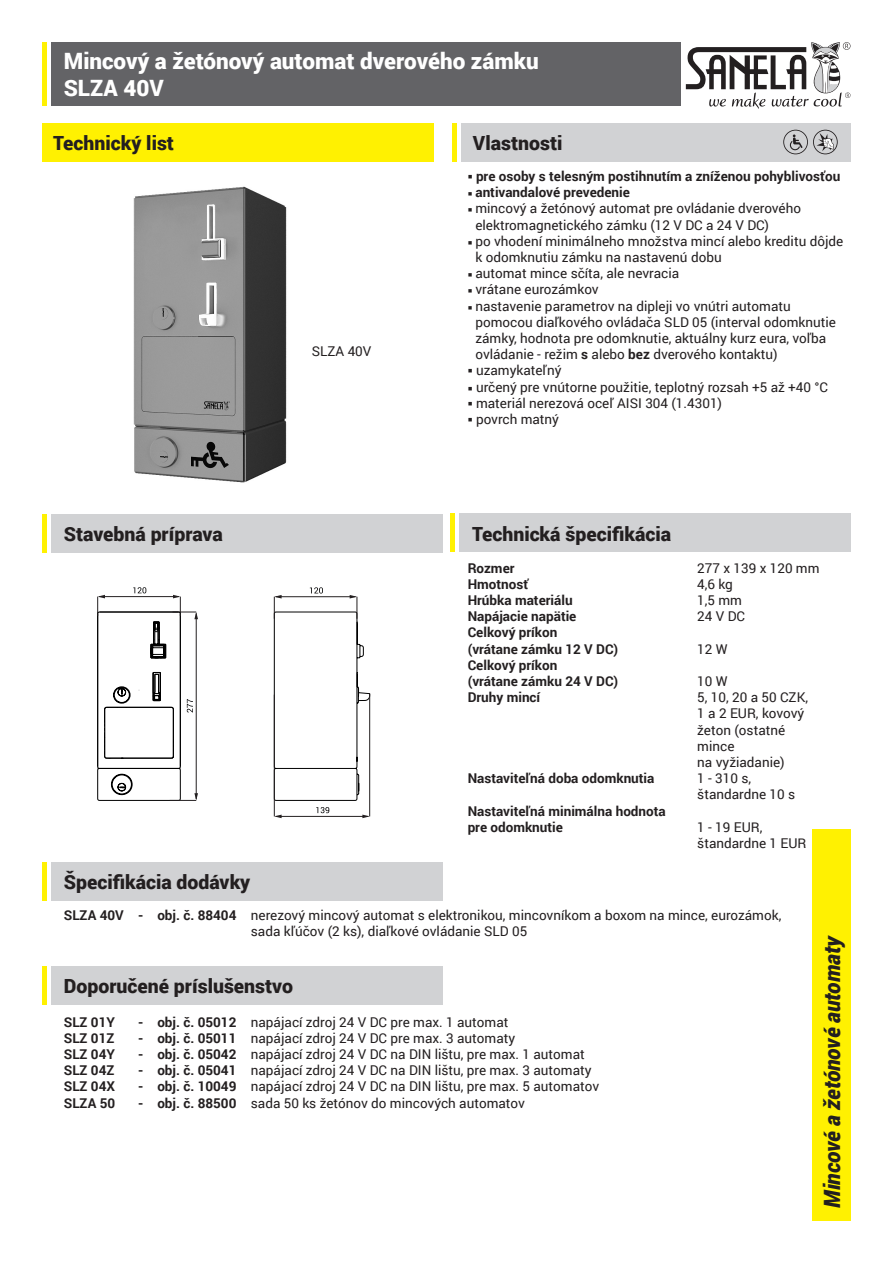
<style>
.page{position:relative;width:893px;height:1263px;background:#fff}
.page>*{position:absolute;margin:0;border:0;box-sizing:border-box;transform-origin:0 0}
.t1{font:900 22.5px "Roboto";color:#fff}
.t2{font:italic 900 22.5px "Roboto";letter-spacing:-.005em;color:#231f20;scale:.95 1}
.t3{font:900 19.5px "Roboto";color:#231f20}
.t4{font:13.5px/16.2px "Roboto";color:#231f20}
.t5{font:700 13.5px "Roboto";color:#231f20}
.s1{font-weight:700}
</style>
<div class="page">
<div style="left:51px;top:43px;width:629px;height:63px;background:#636366"></div>
<div style="left:461px;top:123px;width:389px;height:39px;background:#d1d2d4"></div>
<div style="left:812px;top:829px;width:38px;height:391px;background:#fff101"></div>
<hr style="left:43px;top:43px;width:4px;height:63px;background:#fff101">
<div style="left:459px;top:514px;width:391px;height:38px;background:#d1d2d4"></div>
<hr style="left:451px;top:514px;width:4px;height:38px;background:#fff101">
<hr style="left:453px;top:123px;width:4px;height:39px;background:#fff101">
<div style="left:51px;top:514px;width:391px;height:39px;background:#d1d2d4"></div>
<hr style="left:43px;top:514px;width:4px;height:39px;background:#fff101">
<svg style="left:686px;top:42px;width:164px;height:67px"></svg>
<svg style="left:783px;top:130px;width:55px;height:24px"></svg>
<img style="left:133px;top:186px;width:154px;height:297px">
<div style="left:43px;top:123px;width:391px;height:39px;background:#fff101"></div>
<div style="left:51px;top:966px;width:391px;height:39px;background:#d1d2d4"></div>
<hr style="left:43px;top:966px;width:4px;height:39px;background:#fff101">
<div style="left:51px;top:862px;width:391px;height:38px;background:#d1d2d4"></div>
<hr style="left:43px;top:862px;width:4px;height:38px;background:#fff101">
<svg style="left:273px;top:587px;width:98px;height:214px"></svg>
<hr style="left:369px;top:694px;width:1px;height:122px;background:#231f20">
<hr style="left:274px;top:695px;width:1px;height:121px;background:#231f20">
<hr style="left:276px;top:816px;width:92px;height:1px;background:#231f20">
<svg style="left:274px;top:815px;width:8px;height:3px"></svg>
<svg style="left:362px;top:815px;width:8px;height:3px"></svg>
<svg style="left:316px;top:807px;width:13px;height:6px"></svg>
<svg style="left:97px;top:587px;width:101px;height:214px"></svg>
<p class="t1" style="left:64px;top:45px;width:476px">Mincový a žetónový automat dverového zámku</p>
<p class="t1" style="left:64px;top:72px;width:101px">SLZA 40V</p>
<p class="t3" style="left:473px;top:129px;width:91px">Vlastnosti</p>
<p class="t3" style="left:53px;top:129px;width:122px">Technický list</p>
<p class="t4" style="left:312px;top:343px;width:61px">SLZA 40V</p>
<p class="t5" style="left:468px;top:167px;width:374px">○ pre osoby s telesným postihnutím a zníženou pohyblivosťou</p>
<p class="t5" style="left:468px;top:183px;width:164px">○ antivandalové prevedenie</p>
<p class="t4" style="left:468px;top:200px;width:335px">○ mincový a žetónový automat pre ovládanie dverového</p>
<p class="t4" style="left:475px;top:216px;width:295px">elektromagnetického zámku (12 V DC a 24 V DC)</p>
<p class="t4" style="left:475px;top:232px;width:369px;text-indent:-8px">○ po vhodení minimálneho množstva mincí alebo kreditu dôjde k odomknutiu zámku na nastavenú dobu</p>
<p class="t4" style="left:468px;top:265px;width:213px">○ automat mince sčíta, ale nevracia</p>
<p class="t4" style="left:468px;top:281px;width:133px">○ vrátane eurozámkov</p>
<p class="t4" style="left:468px;top:297px;width:325px">○ nastavenie parametrov na dipleji vo vnútri automatu</p>
<p class="t4" style="left:475px;top:313px;width:362px">pomocou diaľkového ovládača SLD 05 (interval odomknutie zámky, hodnota pre odomknutie, aktuálny kurz eura, voľba ovládanie - režim <span class="s1">s</span> alebo <span class="s1">bez</span> dverového kontaktu)</p>
<p class="t4" style="left:468px;top:362px;width:95px">○ uzamykateľný</p>
<p class="t4" style="left:468px;top:378px;width:362px">○ určený pre vnútorne použitie, teplotný rozsah +5 až +40 °C</p>
<p class="t4" style="left:468px;top:394px;width:256px">○ materiál nerezová oceľ AISI 304 (1.4301)</p>
<p class="t4" style="left:468px;top:411px;width:93px">○ povrch matný</p>
<p class="t3" style="left:64px;top:521px;width:161px">Stavebná príprava</p>
<p class="t3" style="left:472px;top:520px;width:201px">Technická špecifikácia</p>
<p class="t5" style="left:468px;top:558px;width:48px">Rozmer</p>
<p class="t4" style="left:697px;top:559px;width:124px">277 x 139 x 120 mm</p>
<p class="t5" style="left:468px;top:574px;width:62px">Hmotnosť</p>
<p class="t4" style="left:697px;top:575px;width:37px">4,6 kg</p>
<p class="t5" style="left:468px;top:591px;width:106px">Hrúbka materiálu</p>
<p class="t4" style="left:697px;top:591px;width:46px">1,5 mm</p>
<p class="t5" style="left:468px;top:607px;width:110px">Napájacie napätie</p>
<p class="t4" style="left:697px;top:608px;width:49px">24 V DC</p>
<p class="t5" style="left:468px;top:623px;width:91px">Celkový príkon</p>
<p class="t5" style="left:468px;top:639px;width:152px">(vrátane zámku 12 V DC)</p>
<p class="t4" style="left:697px;top:640px;width:32px">12 W</p>
<p class="t5" style="left:468px;top:655px;width:91px">Celkový príkon</p>
<p class="t5" style="left:468px;top:672px;width:152px">(vrátane zámku 24 V DC)</p>
<p class="t4" style="left:697px;top:672px;width:32px">10 W</p>
<p class="t5" style="left:468px;top:688px;width:74px">Druhy mincí</p>
<p class="t4" style="left:697px;top:689px;width:112px">5, 10, 20 a 50 CZK,</p>
<p class="t4" style="left:697px;top:705px;width:109px">1 a 2 EUR, kovový</p>
<p class="t4" style="left:697px;top:721px;width:89px">žeton (ostatné</p>
<p class="t4" style="left:697px;top:737px;width:39px">mince</p>
<p class="t4" style="left:697px;top:753px;width:89px">na vyžiadanie)</p>
<p class="t5" style="left:468px;top:769px;width:188px">Nastaviteľná doba odomknutia</p>
<p class="t4" style="left:697px;top:770px;width:55px">1 - 310 s,</p>
<p class="t4" style="left:697px;top:786px;width:99px">štandardne 10 s</p>
<p class="t5" style="left:468px;top:801px;width:200px">Nastaviteľná minimálna hodnota</p>
<p class="t5" style="left:468px;top:817px;width:97px">pre odomknutie</p>
<p class="t4" style="left:697px;top:818px;width:67px">1 - 19 EUR,</p>
<p class="t4" style="left:697px;top:834px;width:111px">štandardne 1 EUR</p>
<p class="t3" style="left:64px;top:868px;width:188px">Špecifikácia dodávky</p>
<p class="t4" style="left:64px;top:906px;width:719px"><span class="s1">SLZA 40V - obj. č. 88404</span> nerezový mincový automat s elektronikou, mincovníkom a boxom na mince, eurozámok,</p>
<p class="t4" style="left:251px;top:923px;width:278px">sada kľúčov (2 ks), diaľkové ovládanie SLD 05</p>
<p class="t3" style="left:64px;top:973px;width:231px">Doporučené príslušenstvo</p>
<p class="t5" style="left:64px;top:1012px;width:53px">SLZ 01Y</p>
<p class="t4" style="left:138px;top:1013px;width:372px"><span class="s1">- obj. č. 05012</span> napájací zdroj 24 V DC pre max. 1 automat</p>
<p class="t5" style="left:64px;top:1028px;width:52px">SLZ 01Z</p>
<p class="t4" style="left:138px;top:1029px;width:379px"><span class="s1">- obj. č. 05011</span> napájací zdroj 24 V DC pre max. 3 automaty</p>
<p class="t5" style="left:64px;top:1045px;width:53px">SLZ 04Y</p>
<p class="t4" style="left:138px;top:1045px;width:448px"><span class="s1">- obj. č. 05042</span> napájací zdroj 24 V DC na DIN lištu, pre max. 1 automat</p>
<p class="t5" style="left:64px;top:1061px;width:52px">SLZ 04Z</p>
<p class="t4" style="left:138px;top:1062px;width:455px"><span class="s1">- obj. č. 05041</span> napájací zdroj 24 V DC na DIN lištu, pre max. 3 automaty</p>
<p class="t5" style="left:64px;top:1077px;width:53px">SLZ 04X</p>
<p class="t4" style="left:138px;top:1078px;width:462px"><span class="s1">- obj. č. 10049</span> napájací zdroj 24 V DC na DIN lištu, pre max. 5 automatov</p>
<p class="t5" style="left:64px;top:1093px;width:53px">SLZA 50</p>
<p class="t4" style="left:138px;top:1094px;width:388px"><span class="s1">- obj. č. 88500</span> sada 50 ks žetónov do mincových automatov</p>
<p class="t2" style="left:816px;top:1208px;width:289px;rotate:-90deg">Mincové a žetónové automaty</p>
</div>
